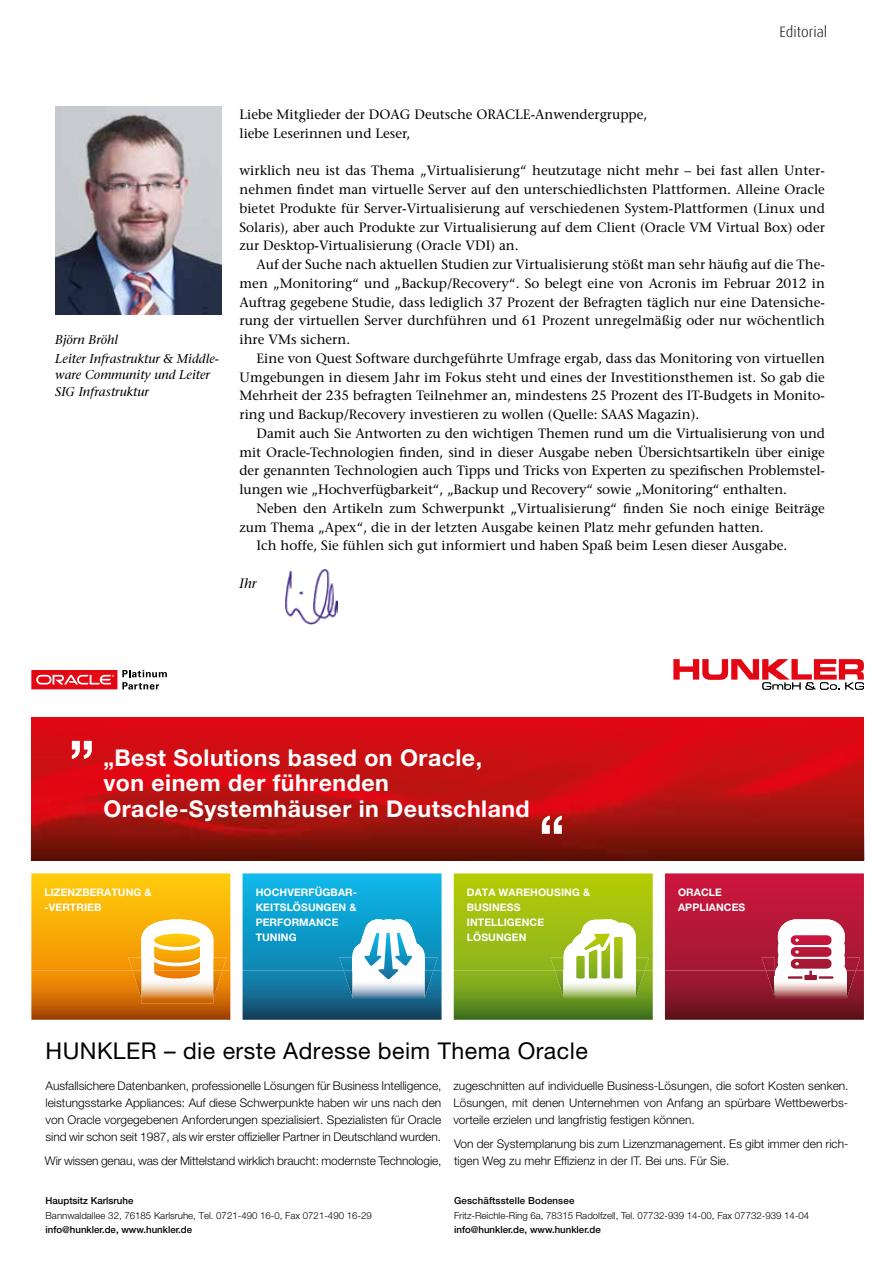
<style>
.page{position:relative;width:893px;height:1263px;background:#fff}
.page>*{position:absolute;margin:0;border:0;box-sizing:border-box;transform-origin:0 0}
.t1{font:700 56.25px "Helvetica Neue LT Pro";color:#fff}
.t2{font:700 23.1px/25.3px "Helvetica Neue LT Pro";letter-spacing:.02em;color:#fff}
.t3{font:23.1px "Helvetica Neue LT Pro";letter-spacing:.02em;color:#000}
.t4{font:300 15px "Dax Pro";color:#000}
.t5{font:500 13.5px/18.8px "Stone Serif Std";color:#000;text-align:justify}
.t6{font:italic 500 13.5px "Stone Serif Std";color:#000}
.t7{font:italic 500 12.75px/18.8px "Stone Serif Std";color:#000}
.t8{font:300 12px/17.1px "Helvetica Neue LT Pro";color:#000;text-align:justify}
.t9{font:700 10.35px/15px "Helvetica Neue LT Pro";letter-spacing:.01em;color:#fff}
.t10{font:300 9.75px "Helvetica Neue LT Pro";color:#000}
.t11{font:500 9.75px "Helvetica Neue LT Pro";color:#000}
</style>
<div class="page">
<img style="left:31px;top:718px;width:834px;height:143px">
<img style="left:31px;top:797px;width:833px;height:64px">
<svg style="left:673px;top:659px;width:191px;height:31px"></svg>
<svg style="left:31px;top:670px;width:136px;height:20px"></svg>
<img style="left:243px;top:998px;width:199px;height:22px">
<svg style="left:243px;top:873px;width:199px;height:125px;background:#36a9d0"></svg>
<img style="left:454px;top:998px;width:199px;height:22px">
<svg style="left:454px;top:873px;width:199px;height:125px;background:#aac635"></svg>
<img style="left:31px;top:970px;width:199px;height:50px">
<img style="left:154px;top:970px;width:46px;height:8px">
<img style="left:213px;top:970px;width:9px;height:28px">
<svg style="left:31px;top:873px;width:199px;height:97px;background:#fabc25"></svg>
<img style="left:132px;top:970px;width:9px;height:28px">
<img style="left:665px;top:998px;width:199px;height:22px">
<svg style="left:665px;top:873px;width:199px;height:125px;background:#bd3954"></svg>
<img style="left:55px;top:106px;width:167px;height:209px">
<img style="left:285px;top:569px;width:53px;height:56px">
<p class="t4" style="left:779px;top:22px;width:49px">Editorial</p>
<p class="t7" style="left:55px;top:330px;width:165px">Björn Bröhl<br>Leiter Infrastruktur &amp; Middle-</p>
<p class="t7" style="left:55px;top:367px;width:156px;line-height:16.5px">ware Community und Leiter<br>SIG Infrastruktur</p>
<p class="t5" style="left:240px;top:105px;width:409px">Liebe Mitglieder der DOAG Deutsche ORACLE-Anwendergruppe, liebe Leserinnen und Leser,</p>
<p class="t5" style="left:240px;top:161px;width:587px">wirklich neu ist das Thema „Virtualisierung“ heutzutage nicht mehr – bei fast allen Unter&shy;nehmen findet man virtuelle Server auf den unterschiedlichsten Plattformen. Alleine Oracle bietet Produkte für Server-Virtualisierung auf verschiedenen System-Plattformen (Linux und Solaris), aber auch Produkte zur Virtualisierung auf dem Client (Oracle VM Virtual Box) oder zur Desktop-Virtualisierung (Oracle VDI) an.</p>
<p class="t5" style="left:240px;top:255px;width:587px;text-indent:17px">Auf der Suche nach aktuellen Studien zur Virtualisierung stößt man sehr häufig auf die The&shy;men „Monitoring“ und „Backup/Recovery“. So belegt eine von Acronis im Februar 2012 in Auftrag gegebene Studie, dass lediglich 37 Prozent der Befragten täglich nur eine Datensiche&shy;rung der virtuellen Server durchführen und 61 Prozent unregelmäßig oder nur wöchentlich ihre VMs sichern.</p>
<p class="t5" style="left:240px;top:349px;width:587px;text-indent:17px">Eine von Quest Software durchgeführte Umfrage ergab, dass das Monitoring von virtuellen Umgebungen in diesem Jahr im Fokus steht und eines der Investitionsthemen ist. So gab die Mehrheit der 235 befragten Teilnehmer an, mindestens 25 Prozent des IT-Budgets in Monito&shy;ring und Backup/Recovery investieren zu wollen (Quelle: SAAS Magazin).</p>
<p class="t5" style="left:240px;top:424px;width:587px;text-indent:17px">Damit auch Sie Antworten zu den wichtigen Themen rund um die Virtualisierung von und mit Oracle-Technologien finden, sind in dieser Ausgabe neben Übersichtsartikeln über einige der genannten Technologien auch Tipps und Tricks von Experten zu spezifischen Problemstel&shy;lungen wie „Hochverfügbarkeit“, „Backup und Recovery“ sowie „Monitoring“ enthalten.</p>
<p class="t5" style="left:257px;top:499px;width:570px">Neben den Artikeln zum Schwerpunkt „Virtualisierung“ finden Sie noch einige Beiträge</p>
<p class="t5" style="left:240px;top:518px;width:526px">zum Thema „Apex“, die in der letzten Ausgabe keinen Platz mehr gefunden hatten.</p>
<p class="t5" style="left:257px;top:536px;width:532px">Ich hoffe, Sie fühlen sich gut informiert und haben Spaß beim Lesen dieser Ausgabe.</p>
<p class="t6" style="left:240px;top:575px;width:18px">Ihr</p>
<h1 class="t1" style="left:69px;top:695px;width:28px">„</h1>
<h2 class="t2" style="left:103px;top:745px;width:428px">„Best Solutions based on Oracle,<br>von einem der führenden<br>Oracle-Systemhäuser in Deutschland</h2>
<h1 class="t1" style="left:539px;top:801px;width:28px">“</h1>
<p class="t9" style="left:256px;top:884px;width:103px">HOCHVERFÜGBAR-<br>KEITSLÖSUNGEN &amp;<br>PERFORMANCE<br>TUNING</p>
<p class="t9" style="left:467px;top:884px;width:125px">DATA WAREHOUSING &amp;<br>BUSINESS<br>INTELLIGENCE<br>LÖSUNGEN</p>
<p class="t9" style="left:44px;top:884px;width:109px">LIZENZBERATUNG &amp; -VERTRIEB</p>
<p class="t9" style="left:678px;top:884px;width:69px">ORACLE<br>APPLIANCES</p>
<h2 class="t3" style="left:46px;top:1037px;width:544px">HUNKLER – die erste Adresse beim Thema Oracle</h2>
<p class="t8" style="left:46px;top:1077px;width:398px">Ausfallsichere Datenbanken, professionelle Lösungen für Business Intelligence, leistungsstarke Appliances: Auf diese Schwerpunkte haben wir uns nach den von Oracle vorgegebenen Anforderungen spezialisiert. Spezialisten für Oracle sind wir schon seit 1987, als wir erster offizieller Partner in Deutschland wurden.</p>
<p class="t8" style="left:45px;top:1151px;width:398px">Wir wissen genau, was der Mittelstand wirklich braucht: modernste Technologie,</p>
<p class="t11" style="left:46px;top:1195px;width:89px">Hauptsitz Karlsruhe</p>
<p class="t10" style="left:46px;top:1209px;width:328px">Bannwaldallee 32, 76185 Karlsruhe, Tel. 0721-490 16-0, Fax 0721-490 16-29</p>
<p class="t11" style="left:46px;top:1224px;width:148px">info@hunkler.de, www.hunkler.de</p>
<p class="t8" style="left:453px;top:1077px;width:397px">zugeschnitten auf individuelle Business-Lösungen, die sofort Kosten senken.<br>Lösungen, mit denen Unternehmen von Anfang an spürbare Wettbewerbs&shy;vorteile erzielen und langfristig festigen können.</p>
<p class="t8" style="left:454px;top:1135px;width:396px">Von der Systemplanung bis zum Lizenzmanagement. Es gibt immer den rich&shy;tigen Weg zu mehr Effizienz in der IT. Bei uns. Für Sie.</p>
<p class="t11" style="left:454px;top:1195px;width:122px">Geschäftsstelle Bodensee</p>
<p class="t10" style="left:454px;top:1209px;width:357px">Fritz-Reichle-Ring 6a, 78315 Radolfzell, Tel. 07732-939 14-00, Fax 07732-939 14-04</p>
<p class="t11" style="left:454px;top:1224px;width:148px">info@hunkler.de, www.hunkler.de</p>
</div>
